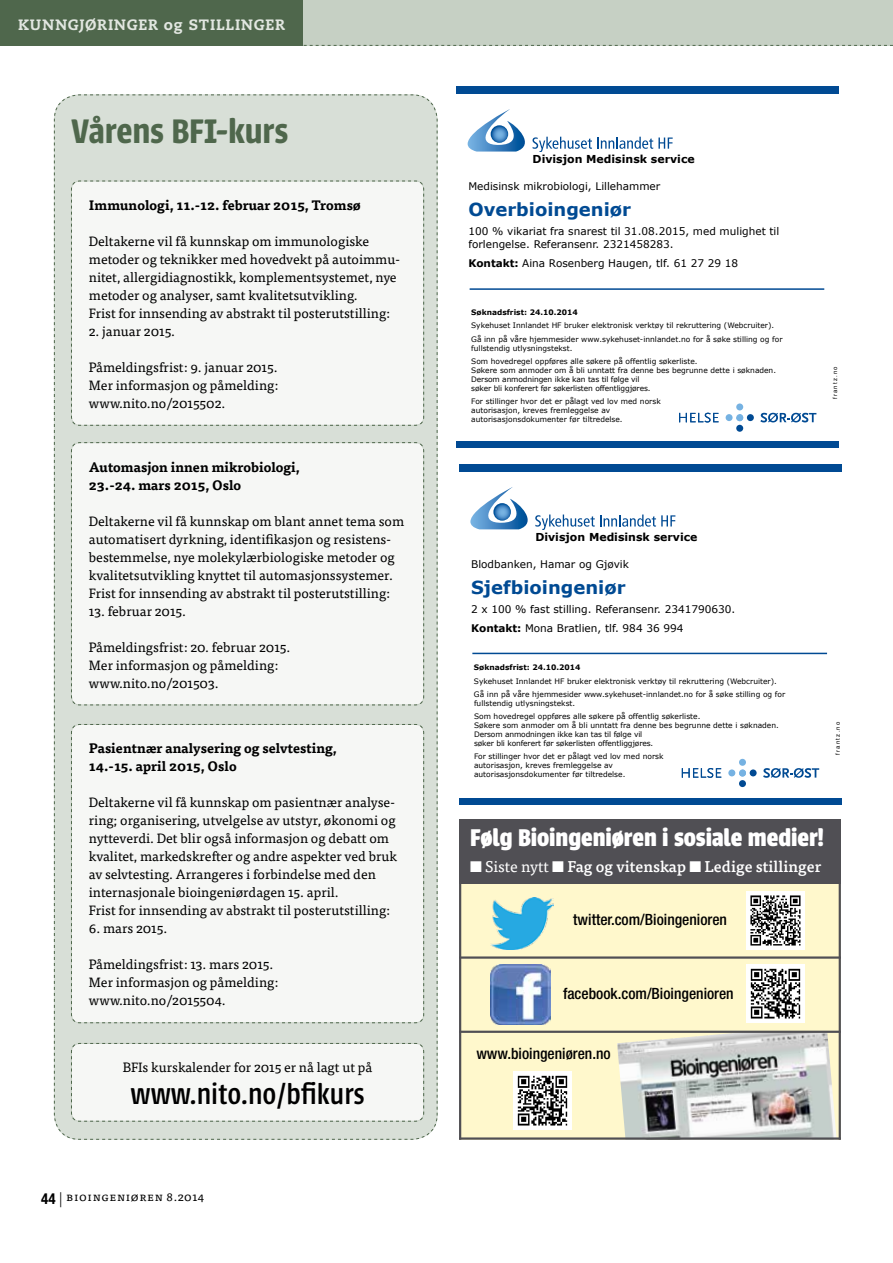
<style>
.page{position:relative;width:893px;height:1263px;background:#fff}
.page>*{position:absolute;margin:0;border:0;box-sizing:border-box;transform-origin:0 0}
.t1{font:600 37.5px "Urbana";letter-spacing:-.005em;color:#4f674c}
.t2{font:500 31.5px "Urbana";color:#000;scale:.96 1}
.t3{font:700 26.7px "Urbana";color:#fff}
.t4{font:700 18px "Verdana";color:#004a93}
.t5{font:500 condensed 15.6px "Helvetica Neue LT Pro";color:#000}
.t6{font:500 15.6px "Tisa Pro";color:#fff}
.t7{font:800 15px "Caecilia LT Std";letter-spacing:.055em;color:#e2e7e1}
.t8{font:13.5px/18px "Tisa Pro";color:#000}
.t9{font:700 13.5px/18px "Tisa Pro";color:#000}
.t10{font:12px "Tisa Pro";letter-spacing:.05em;color:#000}
.t11{font:700 10.95px "Verdana";color:#000}
.t12{font:10.5px/12.6px "Verdana";color:#000}
.t13{font:7.5px/9px "Verdana";color:#000}
.t14{font:700 7.5px "Verdana";color:#000}
.t15{font:6px "Helvetica";color:#000}
.s1{font-family:"Helvetica Neue LT Pro";font-weight:700;font-stretch:condensed;font-size:15px}
.s2{font-family:"Helvetica Neue LT Pro";font-weight:300;font-size:15px}
.s3{font-weight:700}
.s4{font-weight:400}
</style>
<div class="page">
<div style="left:0;top:0;width:304px;height:46px;background:#4f674c"></div>
<div style="left:304px;top:0;width:589px;height:45px;background:#c6d0c4"></div>
<svg style="left:304px;top:45px;width:589px;height:1px"></svg>
<svg style="left:54px;top:94px;width:384px;height:1046px"></svg>
<div style="left:71px;top:180px;width:353px;height:246px;background:#f6f7f5"></div>
<div style="left:456px;top:441px;width:383px;height:7px;background:#004a93"></div>
<div style="left:456px;top:87px;width:383px;height:7px;background:#004a93"></div>
<svg style="left:468px;top:109px;width:205px;height:43px"></svg>
<div style="left:736px;top:403px;width:7px;height:7px;background:#76b2e2;border-radius:50%"></div>
<div style="left:726px;top:414px;width:7px;height:7px;background:#76b2e2;border-radius:50%"></div>
<div style="left:747px;top:414px;width:7px;height:7px;background:#004a93;border-radius:50%"></div>
<div style="left:736px;top:425px;width:7px;height:7px;background:#004a93;border-radius:50%"></div>
<svg style="left:679px;top:413px;width:39px;height:9px"></svg>
<svg style="left:736px;top:414px;width:7px;height:7px"></svg>
<svg style="left:760px;top:413px;width:56px;height:9px"></svg>
<hr style="left:470px;top:288px;width:354px;height:2px;background:#004a93">
<div style="left:459px;top:798px;width:383px;height:6px;background:#004a93"></div>
<div style="left:459px;top:464px;width:383px;height:8px;background:#004a93"></div>
<svg style="left:470px;top:487px;width:205px;height:42px"></svg>
<div style="left:739px;top:759px;width:7px;height:7px;background:#76b2e2;border-radius:50%"></div>
<div style="left:728px;top:769px;width:7px;height:7px;background:#76b2e2;border-radius:50%"></div>
<div style="left:750px;top:769px;width:7px;height:7px;background:#004a93;border-radius:50%"></div>
<div style="left:739px;top:780px;width:7px;height:7px;background:#004a93;border-radius:50%"></div>
<svg style="left:682px;top:768px;width:39px;height:10px"></svg>
<svg style="left:739px;top:770px;width:7px;height:6px"></svg>
<svg style="left:763px;top:768px;width:56px;height:10px"></svg>
<hr style="left:472px;top:653px;width:355px;height:1px;background:#004a93">
<div style="left:459px;top:883px;width:382px;height:149px;background:#fff8cc"></div>
<div style="left:459px;top:819px;width:382px;height:64px;background:#504f54"></div>
<div style="left:459px;top:1032px;width:382px;height:108px;background:#fff8cc"></div>
<img style="left:617px;top:1033px;width:220px;height:104px">
<img style="left:490px;top:965px;width:60px;height:59px">
<img style="left:490px;top:897px;width:64px;height:52px">
<div style="left:746px;top:964px;width:59px;height:59px;background:#fff"></div>
<img style="left:750px;top:968px;width:51px;height:51px">
<div style="left:746px;top:891px;width:59px;height:59px;background:#fff"></div>
<img style="left:750px;top:895px;width:51px;height:51px">
<div style="left:513px;top:1071px;width:59px;height:58px;background:#fff"></div>
<img style="left:517px;top:1075px;width:51px;height:51px">
<hr style="left:459px;top:1031px;width:382px;height:2px;background:#504f54">
<hr style="left:459px;top:1137px;width:382px;height:3px;background:#504f54">
<hr style="left:459px;top:956px;width:382px;height:3px;background:#504f54">
<hr style="left:459px;top:879px;width:2px;height:261px;background:#504f54">
<hr style="left:839px;top:879px;width:2px;height:261px;background:#504f54">
<p class="t7" style="left:18px;top:15px;width:268px">KUNNGJØRINGER og STILLINGER</p>
<h1 class="t1" style="left:71px;top:110px;width:219px">Vårens BFI-kurs</h1>
<p class="t9" style="left:89px;top:195px;width:274px">Immunologi, 11.-12. februar 2015, Tromsø</p>
<p class="t8" style="left:89px;top:231px;width:313px">Deltakerne vil få kunnskap om immunologiske metoder og teknikker med hovedvekt på autoimmu&shy;nitet, allergidiagnostikk, komplementsystemet, nye metoder og analyser, samt kvalitetsutvikling.<br>Frist for innsending av abstrakt til posterutstilling:</p>
<p class="t8" style="left:89px;top:321px;width:88px">2. januar 2015.</p>
<p class="t8" style="left:89px;top:357px;width:191px;text-align:justify">Påmeldingsfrist: 9. januar 2015.<br>Mer informasjon og påmelding: www.nito.no/2015502.</p>
<p class="t9" style="left:89px;top:457px;width:212px">Automasjon innen mikrobiologi,<br>23.-24. mars 2015, Oslo</p>
<p class="t8" style="left:89px;top:511px;width:317px">Deltakerne vil få kunnskap om blant annet tema som automatisert dyrkning, identifikasjon og resistens&shy;bestemmelse, nye molekylærbiologiske metoder og kvalitetsutvikling knyttet til automasjonssystemer.<br>Frist for innsending av abstrakt til posterutstilling:</p>
<p class="t8" style="left:89px;top:601px;width:99px">13. februar 2015.</p>
<p class="t8" style="left:89px;top:637px;width:203px">Påmeldingsfrist: 20. februar 2015.<br>Mer informasjon og påmelding: www.nito.no/201503.</p>
<p class="t9" style="left:89px;top:739px;width:249px">Pasientnær analysering og selvtesting,<br>14.-15. april 2015, Oslo</p>
<p class="t8" style="left:89px;top:793px;width:310px">Deltakerne vil få kunnskap om pasientnær analyse&shy;ring; organisering, utvelgelse av utstyr, økonomi og nytteverdi. Det blir også informasjon og debatt om kvalitet, markedskrefter og andre aspekter ved bruk av selvtesting. Arrangeres i forbindelse med den internasjonale bioingeniørdagen 15. april.<br>Frist for innsending av abstrakt til posterutstilling:</p>
<p class="t8" style="left:89px;top:919px;width:80px">6. mars 2015.</p>
<p class="t8" style="left:89px;top:955px;width:191px">Påmeldingsfrist: 13. mars 2015.<br>Mer informasjon og påmelding: www.nito.no/2015504.</p>
<p class="t8" style="left:123px;top:1058px;width:251px">BFIs kurskalender for 2015 er nå lagt ut på</p>
<h2 class="t2" style="left:131px;top:1077px;width:245px">www.nito.no/bfikurs</h2>
<p class="t10" style="left:41px;top:1188px;width:164px"><span class="s1">44</span> <span class="s2">|</span> Bioingeniøren 8.2014</p>
<p class="t11" style="left:533px;top:151px;width:164px">Divisjon Medisinsk service</p>
<p class="t12" style="left:468px;top:180px;width:193px">Medisinsk mikrobiologi, Lillehammer</p>
<h3 class="t4" style="left:468px;top:197px;width:164px">Overbioingeniør</h3>
<p class="t12" style="left:468px;top:225px;width:312px">100 % vikariat fra snarest til 31.08.2015, med mulighet til forlengelse. Referansenr. 2321458283.</p>
<p class="t12" style="left:468px;top:257px;width:271px"><span class="s3">Kontakt:</span> Aina Rosenberg Haugen, tlf. 61 27 29 18</p>
<p class="t14" style="left:471px;top:307px;width:108px">Søknadsfrist: 24.10.2014</p>
<p class="t13" style="left:471px;top:319px;width:313px;line-height:13.2px">Sykehuset Innlandet HF bruker elektronisk verktøy til rekruttering (Webcruiter).<br>Gå inn på våre hjemmesider www.sykehuset-innlandet.no for å søke stilling og for</p>
<p class="t13" style="left:471px;top:341px;width:228px;line-height:13.2px">fullstendig utlysningstekst.<br>Som hovedregel oppføres alle søkere på offentlig søkerliste.</p>
<p class="t13" style="left:471px;top:365px;width:306px">Søkere som anmoder om å bli unntatt fra denne bes begrunne dette i søknaden.<br>Dersom anmodningen ikke kan tas til følge vil<br>søker bli konferert før søkerlisten offentliggjøres.</p>
<p class="t13" style="left:471px;top:397px;width:191px">For stillinger hvor det er pålagt ved lov med norsk autorisasjon, kreves fremleggelse av autorisasjonsdokumenter før tiltredelse.</p>
<p class="t15" style="left:830px;top:399px;width:34px;rotate:-90deg">frantz.no</p>
<p class="t11" style="left:535px;top:529px;width:164px">Divisjon Medisinsk service</p>
<p class="t12" style="left:471px;top:557px;width:159px">Blodbanken, Hamar og Gjøvik</p>
<h3 class="t4" style="left:471px;top:575px;width:156px">Sjefbioingeniør</h3>
<p class="t12" style="left:471px;top:600px;width:266px;line-height:18.9px">2 x 100 % fast stilling. Referansenr. 2341790630.<br><span class="s3">Kontakt:</span> Mona Bratlien, tlf. 984 36 994</p>
<p class="t14" style="left:474px;top:662px;width:108px">Søknadsfrist: 24.10.2014</p>
<p class="t13" style="left:474px;top:674px;width:313px;line-height:13.2px">Sykehuset Innlandet HF bruker elektronisk verktøy til rekruttering (Webcruiter).<br>Gå inn på våre hjemmesider www.sykehuset-innlandet.no for å søke stilling og for</p>
<p class="t13" style="left:474px;top:696px;width:228px;line-height:13.2px">fullstendig utlysningstekst.<br>Som hovedregel oppføres alle søkere på offentlig søkerliste.</p>
<p class="t13" style="left:474px;top:721px;width:306px">Søkere som anmoder om å bli unntatt fra denne bes begrunne dette i søknaden.<br>Dersom anmodningen ikke kan tas til følge vil<br>søker bli konferert før søkerlisten offentliggjøres.</p>
<p class="t13" style="left:474px;top:752px;width:191px">For stillinger hvor det er pålagt ved lov med norsk autorisasjon, kreves fremleggelse av autorisasjonsdokumenter før tiltredelse.</p>
<p class="t15" style="left:833px;top:755px;width:34px;rotate:-90deg">frantz.no</p>
<h3 class="t3" style="left:470px;top:823px;width:356px">Følg Bioingeniøren i sosiale medier!</h3>
<p class="t6" style="left:470px;top:854px;width:353px">■ <span class="s4">Siste nytt</span> ■ Fag og vitenskap ■ Ledige stillinger</p>
<p class="t5" style="left:573px;top:910px;width:155px">twitter.com/Bioingenioren</p>
<p class="t5" style="left:563px;top:984px;width:172px">facebook.com/Bioingenioren</p>
<p class="t5" style="left:476px;top:1044px;width:136px">www.bioingeniøren.no</p>
</div>
